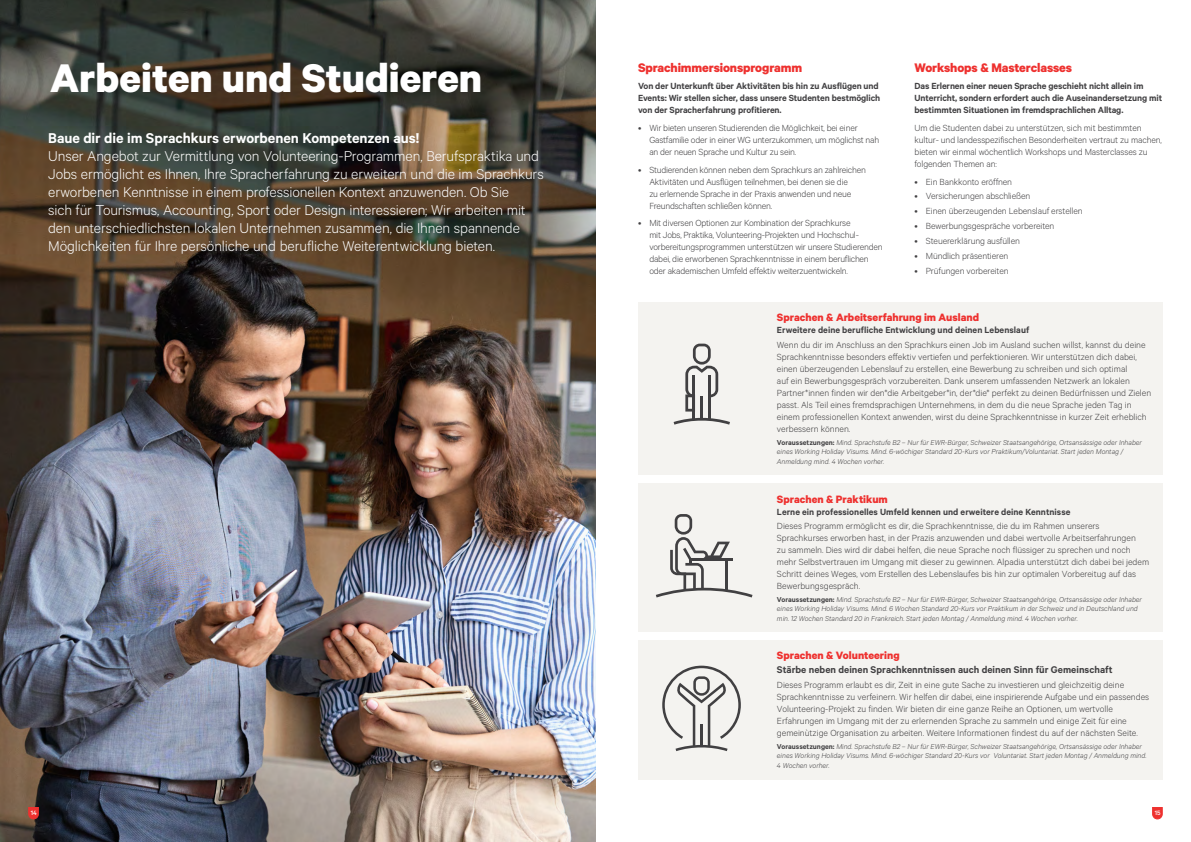
<style>
.page{position:relative;width:1191px;height:842px;background:#fff}
.page>*{position:absolute;margin:0;border:0;box-sizing:border-box;transform-origin:0 0}
.t1{font:700 45px "Calibre";color:#fff}
.t2{font:300 16px/18px "Calibre";letter-spacing:-.005em;color:#fff}
.t3{font:600 16px "Calibre";color:#fff}
.t4{font:700 14px "Calibre";letter-spacing:-.01em;color:#ee312f}
.t5{font:700 12px "Calibre";color:#ee312f}
.t6{font:600 11px "Calibre";color:#414042}
.t7{font:300 10px/12px "Calibre";color:#414042}
.t8{font:300 10px/12px "Calibre";letter-spacing:-.02em;color:#414042}
.t9{font:600 10px/12px "Calibre";letter-spacing:-.01em;color:#414042}
.t10{font:italic 300 8px/9.6px "Calibre";color:#414042}
.t11{font:500 7.1px "Calibre";color:#fff}
.s1{font-weight:600;font-style:normal}
</style>
<div class="page">
<img style="left:0;top:0;width:595px;height:842px">
<svg style="left:1152px;top:807px;width:11px;height:13px"></svg>
<svg style="left:28px;top:807px;width:11px;height:13px"></svg>
<div style="left:638px;top:640px;width:524px;height:139px;background:#f4f3f0"></div>
<svg style="left:662px;top:666px;width:79px;height:85px"></svg>
<div style="left:638px;top:302px;width:524px;height:173px;background:#f4f3f0"></div>
<svg style="left:673px;top:344px;width:57px;height:81px"></svg>
<div style="left:638px;top:483px;width:524px;height:149px;background:#f4f3f0"></div>
<svg style="left:656px;top:514px;width:96px;height:83px"></svg>
<h1 class="t1" style="left:50px;top:50px;width:434px">Arbeiten und Studieren</h1>
<h2 class="t3" style="left:48px;top:128px;width:373px">Baue dir die im Sprachkurs erworbenen Kompetenzen aus!</h2>
<p class="t2" style="left:48px;top:146px;width:497px">Unser Angebot zur Vermittlung von Volunteering-Programmen, Berufspraktika und Jobs ermöglicht es Ihnen, Ihre Spracherfahrung zu erweitern und die im Sprachkurs erworbenen Kenntnisse in einem professionellen Kontext anzuwenden. Ob Sie<br>sich für Tourismus, Accounting, Sport oder Design interessieren; Wir arbeiten mit den unterschiedlichsten lokalen Unternehmen zusammen, die Ihnen spannende Möglichkeiten für Ihre persönliche und berufliche Weiterentwicklung bieten.</p>
<h3 class="t4" style="left:638px;top:59px;width:166px">Sprachimmersionsprogramm</h3>
<p class="t9" style="left:638px;top:80px;width:244px">Von der Unterkunft über Aktivitäten bis hin zu Ausflügen und<br>Events: Wir stellen sicher, dass unsere Studenten bestmöglich von der Spracherfahrung profitieren.</p>
<p class="t8" style="left:649px;top:121px;width:231px;text-indent:-11px">• Wir bieten unseren Studierenden die Möglichkeit, bei einer<br>Gastfamilie oder in einer WG unterzukommen, um möglichst nah an der neuen Sprache und Kultur zu sein.</p>
<p class="t8" style="left:649px;top:163px;width:218px;text-indent:-11px">• Studierenden können neben dem Sprachkurs an zahlreichen Aktivitäten und Ausflügen teilnehmen, bei denen sie die<br>zu erlernende Sprache in der Praxis anwenden und neue Freundschaften schließen können.</p>
<p class="t8" style="left:649px;top:217px;width:235px;text-indent:-11px">• Mit diversen Optionen zur Kombination der Sprachkurse<br>mit Jobs, Praktika, Volunteering-Projekten und Hochschul&shy;vorbereitungsprogrammen unterstützen wir unsere Studierenden dabei, die erworbenen Sprachkenntnisse in einem beruflichen oder akademischen Umfeld effektiv weiterzuentwickeln.</p>
<h3 class="t4" style="left:914px;top:59px;width:159px">Workshops &amp; Masterclasses</h3>
<p class="t9" style="left:914px;top:80px;width:249px">Das Erlernen einer neuen Sprache geschieht nicht allein im<br>Unterricht, sondern erfordert auch die Auseinandersetzung mit bestimmten Situationen im fremdsprachlichen Alltag.</p>
<p class="t7" style="left:914px;top:121px;width:249px">Um die Studenten dabei zu unterstützen, sich mit bestimmten kultur- und landesspezifischen Besonderheiten vertraut zu machen, bieten wir einmal wöchentlich Workshops und Masterclasses zu folgenden Themen an:</p>
<p class="t7" style="left:914px;top:175px;width:99px">• Ein Bankkonto eröffnen</p>
<p class="t7" style="left:914px;top:190px;width:117px">• Versicherungen abschließen</p>
<p class="t7" style="left:914px;top:205px;width:170px">• Einen überzeugenden Lebenslauf erstellen</p>
<p class="t7" style="left:914px;top:220px;width:141px">• Bewerbungsgespräche vorbereiten</p>
<p class="t7" style="left:914px;top:234px;width:107px">• Steuererklärung ausfüllen</p>
<p class="t7" style="left:914px;top:249px;width:95px">• Mündlich präsentieren</p>
<p class="t7" style="left:914px;top:264px;width:96px">• Prüfungen vorbereiten</p>
<p class="t5" style="left:777px;top:310px;width:204px">Sprachen &amp; Arbeitserfahrung im Ausland</p>
<p class="t9" style="left:777px;top:324px;width:254px">Erweitere deine berufliche Entwicklung und deinen Lebenslauf</p>
<p class="t7" style="left:777px;top:339px;width:376px">Wenn du dir im Anschluss an den Sprachkurs einen Job im Ausland suchen willst, kannst du deine Sprachkenntnisse besonders effektiv vertiefen und perfektionieren. Wir unterstützen dich dabei, einen überzeugenden Lebenslauf zu erstellen, eine Bewerbung zu schreiben und sich optimal<br>auf ein Bewerbungsgespräch vorzubereiten. Dank unserem umfassenden Netzwerk an lokalen Partner*innen finden wir den*die Arbeitgeber*in, der*die* perfekt zu deinen Bedürfnissen und Zielen passt. Als Teil eines fremdsprachigen Unternehmens, in dem du die neue Sprache jeden Tag in einem professionellen Kontext anwenden, wirst du deine Sprachkenntnisse in kurzer Zeit erheblich verbessern können.</p>
<p class="t10" style="left:777px;top:437px;width:366px"><span class="s1">Voraussetzungen:</span> Mind. Sprachstufe B2 – Nur für EWR-Bürger, Schweizer Staatsangehörige, Ortsansässige oder Inhaber eines Working Holiday Visums. Mind. 6-wöchiger Standard 20-Kurs vor Praktikum/Voluntariat. Start jeden Montag /<br>Anmeldung mind. 4 Wochen vorher.</p>
<p class="t5" style="left:777px;top:491px;width:112px">Sprachen &amp; Praktikum</p>
<p class="t9" style="left:777px;top:505px;width:295px">Lerne ein professionelles Umfeld kennen und erweitere deine Kenntnisse</p>
<p class="t7" style="left:777px;top:520px;width:374px">Dieses Programm ermöglicht es dir, die Sprachkenntnisse, die du im Rahmen unserers Sprachkurses erworben hast, in der Prazis anzuwenden und dabei wertvolle Arbeitserfahrungen<br>zu sammeln. Dies wird dir dabei helfen, die neue Sprache noch flüssiger zu sprechen und noch mehr Selbstvertrauen im Umgang mit dieser zu gewinnen. Alpadia unterstützt dich dabei bei jedem Schritt deines Weges, vom Erstellen des Lebenslaufes bis hin zur optimalen Vorbereitug auf das Bewerbungsgespräch.</p>
<p class="t10" style="left:777px;top:594px;width:366px"><span class="s1">Voraussetzungen:</span> Mind. Sprachstufe B2 – Nur für EWR-Bürger, Schweizer Staatsangehörige, Ortsansässige oder Inhaber eines Working Holiday Visums. Mind. 6 Wochen Standard 20-Kurs vor Praktikum in der Schweiz und in Deutschland und min. 12 Wochen Standard 20 in Frankreich. Start jeden Montag / Anmeldung mind. 4 Wochen vorher.</p>
<p class="t5" style="left:777px;top:648px;width:124px">Sprachen &amp; Volunteering</p>
<p class="t6" style="left:777px;top:663px;width:337px">Stärbe neben deinen Sprachkenntnissen auch deinen Sinn für Gemeinschaft</p>
<p class="t7" style="left:777px;top:679px;width:374px">Dieses Programm erlaubt es dir, Zeit in eine gute Sache zu investieren und gleichzeitig deine Sprachkenntnisse zu verfeinern. Wir helfen dir dabei, eine inspirierende Aufgabe und ein passendes Volunteering-Projekt zu finden. Wir bieten dir eine ganze Reihe an Optionen, um wertvolle Erfahrungen im Umgang mit der zu erlernenden Sprache zu sammeln und einige Zeit für eine gemeinùtzige Organisation zu arbeiten. Weitere Informationen findest du auf der nächsten Seite.</p>
<p class="t10" style="left:777px;top:741px;width:371px"><span class="s1">Voraussetzungen:</span> Mind. Sprachstufe B2 – Nur für EWR-Bürger, Schweizer Staatsangehörige, Ortsansässige oder Inhaber eines Working Holiday Visums. Mind. 6-wöchiger Standard 20-Kurs vor Voluntariat. Start jeden Montag / Anmeldung mind.<br>4 Wochen vorher.</p>
<p class="t11" style="left:31px;top:809px;width:8px">14</p>
<p class="t11" style="left:1154px;top:809px;width:7px">15</p>
</div>
